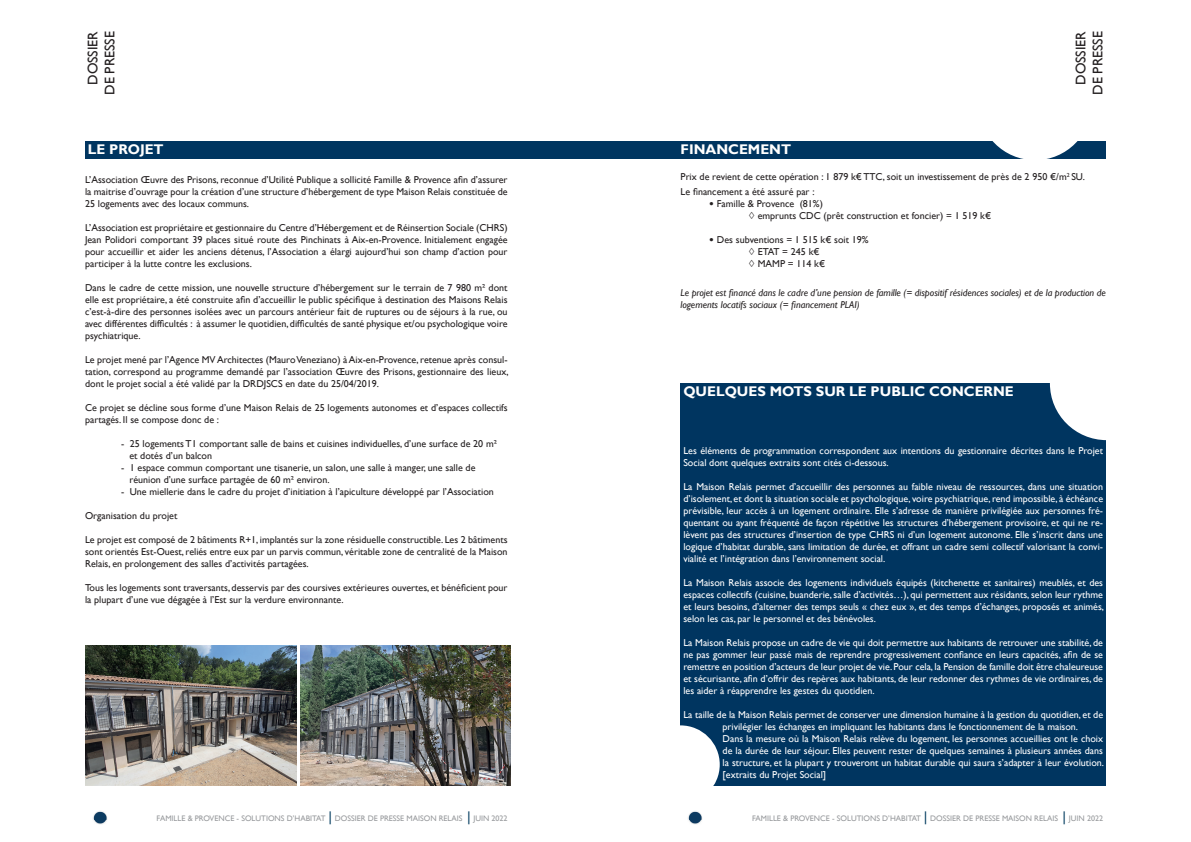
<style>
.page{position:relative;width:1191px;height:842px;background:#fff}
.page>*{position:absolute;margin:0;border:0;box-sizing:border-box;transform-origin:0 0}
.t1{font:700 14px "Gill Sans";color:#fff}
.t2{font:14px/16.8px "Gill Sans";color:#231f20;text-align:right}
.t3{font:10px/12px "Gill Sans";color:#231f20}
.t4{font:10px/12px "Gill Sans";color:#fff;text-align:justify}
.t5{font:italic 10px/12px "Gill Sans";color:#231f20}
.t6{font:8px "Gill Sans";color:#97999c}
.s1{font-size:14px;color:#033d60}
.s2{font-family:"DIN";font-weight:300}
</style>
<div class="page">
<div style="left:85px;top:142px;width:510px;height:17px;background:#003560"></div>
<div style="left:680px;top:383px;width:426px;height:402px;background:#003560"></div>
<div style="left:1050px;top:327px;width:113px;height:113px;background:#fff;border-radius:50%"></div>
<div style="left:641px;top:725px;width:78px;height:79px;background:#fff;border-radius:50%"></div>
<div style="left:595px;top:142px;width:511px;height:17px;background:#003560"></div>
<div style="left:978px;top:47px;width:113px;height:113px;background:#fff;border-radius:50%"></div>
<img style="left:300px;top:645px;width:210px;height:140px">
<img style="left:85px;top:645px;width:211px;height:140px">
<img style="left:93px;top:811px;width:14px;height:13px">
<img style="left:688px;top:811px;width:14px;height:13px">
<h1 class="t2" style="left:85px;top:95px;width:65px;rotate:-90deg">DOSSIER<br>DE PRESSE</h1>
<h1 class="t2" style="left:1072px;top:95px;width:65px;rotate:-90deg">DOSSIER<br>DE PRESSE</h1>
<h1 class="t1" style="left:88px;top:141px;width:77px">LE PROJET</h1>
<p class="t3" style="left:85px;top:174px;width:424px;text-align:justify">L’Association Œuvre des Prisons, reconnue d’Utilité Publique a sollicité Famille &amp; Provence afin d’assurer la maitrise d’ouvrage pour la création d’une structure d’hébergement de type Maison Relais constituée de 25 logements avec des locaux communs.</p>
<p class="t3" style="left:85px;top:222px;width:424px;text-align:justify">L’Association est propriétaire et gestionnaire du Centre d’Hébergement et de Réinsertion Sociale (CHRS)<br>Jean Polidori comportant 39 places situé route des Pinchinats à Aix-en-Provence. Initialement engagée pour accueillir et aider les anciens détenus, l’Association a élargi aujourd’hui son champ d’action pour participer à la lutte contre les exclusions.</p>
<p class="t3" style="left:85px;top:282px;width:424px;text-align:justify">Dans le cadre de cette mission, une nouvelle structure d’hébergement sur le terrain de 7 980 m² dont elle est propriétaire, a été construite afin d’accueillir le public spécifique à destination des Maisons Relais c’est-à-dire des personnes isolées avec un parcours antérieur fait de ruptures ou de séjours à la rue, ou avec différentes difficultés : à assumer le quotidien, difficultés de santé physique et/ou psychologique voire psychiatrique.</p>
<p class="t3" style="left:85px;top:354px;width:425px;text-align:justify">Le projet mené par l’Agence MV Architectes (Mauro Veneziano) à Aix-en-Provence, retenue après consul&shy;tation, correspond au programme demandé par l’association Œuvre des Prisons, gestionnaire des lieux, dont le projet social a été validé par la DRDJSCS en date du 25/04/2019.</p>
<p class="t3" style="left:85px;top:402px;width:424px">Ce projet se décline sous forme d’une Maison Relais de 25 logements autonomes et d’espaces collectifs partagés. Il se compose donc de :</p>
<p class="t3" style="left:129px;top:438px;width:369px;text-indent:-8px">- 25 logements T1 comportant salle de bains et cuisines individuelles, d’une surface de 20 m² et dotés d’un balcon</p>
<p class="t3" style="left:129px;top:462px;width:347px;text-indent:-8px">- 1 espace commun comportant une tisanerie, un salon, une salle à manger, une salle de réunion d’une surface partagée de 60 m² environ.</p>
<p class="t3" style="left:121px;top:486px;width:374px">- Une miellerie dans le cadre du projet d’initiation à l’apiculture développé par l’Association</p>
<p class="t3" style="left:85px;top:510px;width:94px">Organisation du projet</p>
<p class="t3" style="left:85px;top:534px;width:424px;text-align:justify">Le projet est composé de 2 bâtiments R+1, implantés sur la zone résiduelle constructible. Les 2 bâtiments sont orientés Est-Ouest, reliés entre eux par un parvis commun, véritable zone de centralité de la Maison Relais, en prolongement des salles d’activités partagées.</p>
<p class="t3" style="left:85px;top:582px;width:424px">Tous les logements sont traversants, desservis par des coursives extérieures ouvertes, et bénéficient pour la plupart d’une vue dégagée à l’Est sur la verdure environnante.</p>
<p class="t6" style="left:157px;top:813px;width:352px">FAMILLE &amp; PROVENCE - SOLUTIONS D’HABITAT <span class="s1">|</span> DOSSIER DE PRESSE MAISON RELAIS <span class="s1">|</span> JUIN 2022</p>
<h1 class="t1" style="left:680px;top:141px;width:112px">FINANCEMENT</h1>
<p class="t3" style="left:680px;top:169px;width:406px;line-height:14.8px">Prix de revient de cette opération : 1 879 k€ TTC, soit un investissement de près de 2 950 €/m<sup>2</sup> SU.<br>Le financement a été assuré par :</p>
<p class="t3" style="left:748px;top:197px;width:244px;text-indent:-40px"><span class="s2">•</span> Famille &amp; Provence (81%)<br><span class="s2">◊</span> emprunts CDC (prêt construction et foncier) = 1 519 k€</p>
<p class="t3" style="left:748px;top:233px;width:122px;text-indent:-40px"><span class="s2">•</span> Des subventions = 1 515 k€ soit 19% <span class="s2">◊</span> ETAT = 245 k€<br><span class="s2">◊</span> MAMP = 114 k€</p>
<p class="t5" style="left:680px;top:287px;width:427px">Le projet est financé dans le cadre d’une pension de famille (= dispositif résidences sociales) et de la production de logements locatifs sociaux (= financement PLAI)</p>
<h1 class="t1" style="left:683px;top:383px;width:332px">QUELQUES MOTS SUR LE PUBLIC CONCERNE</h1>
<p class="t4" style="left:683px;top:444px;width:421px">Les éléments de programmation correspondent aux intentions du gestionnaire décrites dans le Projet<br>Social dont quelques extraits sont cités ci-dessous.</p>
<p class="t4" style="left:683px;top:480px;width:421px">La Maison Relais permet d’accueillir des personnes au faible niveau de ressources, dans une situation d’isolement, et dont la situation sociale et psychologique, voire psychiatrique, rend impossible, à échéance prévisible, leur accès à un logement ordinaire. Elle s’adresse de manière privilégiée aux personnes fré&shy;quentant ou ayant fréquenté de façon répétitive les structures d’hébergement provisoire, et qui ne re&shy;lèvent pas des structures d’insertion de type CHRS ni d’un logement autonome. Elle s’inscrit dans une logique d’habitat durable, sans limitation de durée, et offrant un cadre semi collectif valorisant la convi&shy;vialité et l’intégration dans l’environnement social.</p>
<p class="t4" style="left:683px;top:576px;width:422px">La Maison Relais associe des logements individuels équipés (kitchenette et sanitaires) meublés, et des espaces collectifs (cuisine, buanderie, salle d’activités…), qui permettent aux résidants, selon leur rythme et leurs besoins, d’alterner des temps seuls « chez eux », et des temps d’échanges, proposés et animés, selon les cas, par le personnel et des bénévoles.</p>
<p class="t4" style="left:683px;top:636px;width:421px">La Maison Relais propose un cadre de vie qui doit permettre aux habitants de retrouver une stabilité, de ne pas gommer leur passé mais de reprendre progressivement confiance en leurs capacités, afin de se remettre en position d’acteurs de leur projet de vie. Pour cela, la Pension de famille doit être chaleureuse et sécurisante, afin d’offrir des repères aux habitants, de leur redonner des rythmes de vie ordinaires, de les aider à réapprendre les gestes du quotidien.</p>
<p class="t4" style="left:722px;top:708px;width:383px;text-align:left;text-indent:-39px">La taille de la Maison Relais permet de conserver une dimension humaine à la gestion du quotidien, et de privilégier les échanges en impliquant les habitants dans le fonctionnement de la maison.<br>Dans la mesure où la Maison Relais relève du logement, les personnes accueillies ont le choix de la durée de leur séjour. Elles peuvent rester de quelques semaines à plusieurs années dans la structure, et la plupart y trouveront un habitat durable qui saura s’adapter à leur évolution. [extraits du Projet Social]</p>
<p class="t6" style="left:752px;top:813px;width:352px">FAMILLE &amp; PROVENCE - SOLUTIONS D’HABITAT <span class="s1">|</span> DOSSIER DE PRESSE MAISON RELAIS <span class="s1">|</span> JUIN 2022</p>
</div>
